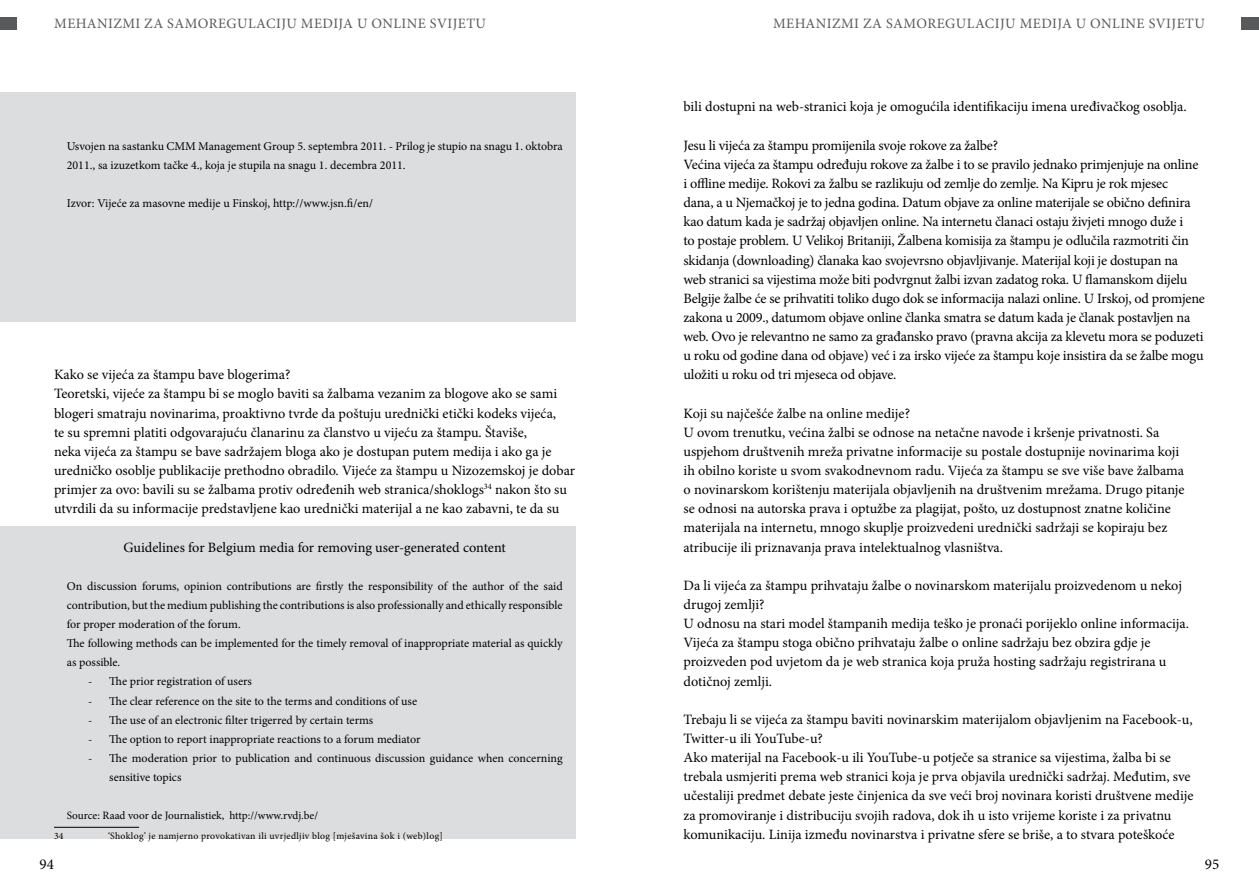
<style>
.page{position:relative;width:1259px;height:893px;background:#fff}
.page>*{position:absolute;margin:0;border:0;box-sizing:border-box;transform-origin:0 0}
.t1{font:15px "Minion Pro";color:#000}
.t2{font:14.25px/19.2px "Minion Pro";letter-spacing:-.005em;color:#000}
.t3{font:14.25px "Minion Pro";letter-spacing:.03em;color:#58595b}
.t4{font:12px/19.2px "Minion Pro";letter-spacing:-.005em;color:#000}
.t5{font:11.25px "Minion Pro";color:#000}
.t6{font:9.75px "Minion Pro";letter-spacing:.03em;color:#000}
</style>
<div class="page">
<div style="left:0;top:17px;width:17px;height:13px;background:#58595b"></div>
<div style="left:1242px;top:17px;width:17px;height:13px;background:#58595b"></div>
<div style="left:0;top:92px;width:575px;height:230px;background:#dcddde"></div>
<div style="left:0;top:526px;width:575px;height:312px;background:#dcddde"></div>
<hr style="left:54px;top:827px;width:85px;height:1px;background:#000">
<p class="t3" style="left:54px;top:14px;width:433px">MEHANIZMI ZA SAMOREGULACIJU MEDIJA U ONLINE SVIJETU</p>
<p class="t3" style="left:773px;top:14px;width:433px">MEHANIZMI ZA SAMOREGULACIJU MEDIJA U ONLINE SVIJETU</p>
<p class="t4" style="left:67px;top:136px;width:497px">Usvojen na sastanku CMM Management Group 5. septembra 2011. - Prilog je stupio na snagu 1. oktobra<br>2011., sa izuzetkom tačke 4., koja je stupila na snagu 1. decembra 2011.</p>
<p class="t4" style="left:67px;top:194px;width:308px">Izvor: Vijeće za masovne medije u Finskoj, http://www.jsn.fi/en/</p>
<p class="t2" style="left:54px;top:365px;width:523px">Kako se vijeća za štampu bave blogerima?<br>Teoretski, vijeće za štampu bi se moglo baviti sa žalbama vezanim za blogove ako se sami blogeri smatraju novinarima, proaktivno tvrde da poštuju urednički etički kodeks vijeća,<br>te su spremni platiti odgovarajuću članarinu za članstvo u vijeću za štampu. Štaviše,<br>neka vijeća za štampu se bave sadržajem bloga ako je dostupan putem medija i ako ga je uredničko osoblje publikacije prethodno obradilo. Vijeće za štampu u Nizozemskoj je dobar primjer za ovo: bavili su se žalbama protiv određenih web stranica/shoklogs<sup>34</sup> nakon što su utvrdili da su informacije predstavljene kao urednički materijal a ne kao zabavni, te da su</p>
<p class="t2" style="left:124px;top:537px;width:384px">Guidelines for Belgium media for removing user-generated content</p>
<p class="t4" style="left:67px;top:576px;width:497px">On discussion forums, opinion contributions are firstly the responsibility of the author of the said contribution, but the medium publishing the contributions is also professionally and ethically responsible for proper moderation of the forum.<br>The following methods can be implemented for the timely removal of inappropriate material as quickly as possible.</p>
<p class="t4" style="left:88px;top:672px;width:165px">- The prior registration of users</p>
<p class="t4" style="left:88px;top:691px;width:331px">- The clear reference on the site to the terms and conditions of use</p>
<p class="t4" style="left:88px;top:710px;width:287px">- The use of an electronic filter trigerred by certain terms</p>
<p class="t4" style="left:88px;top:729px;width:334px">- The option to report inappropriate reactions to a forum mediator</p>
<p class="t4" style="left:109px;top:749px;width:455px;text-indent:-21px">- The moderation prior to publication and continuous discussion guidance when concerning sensitive topics</p>
<p class="t5" style="left:67px;top:808px;width:253px">Source: Raad voor de Journalistiek, http://www.rvdj.be/</p>
<p class="t6" style="left:54px;top:829px;width:11px">34</p>
<p class="t6" style="left:108px;top:829px;width:336px">‘Shoklog’ je namjerno provokativan ili uvrjedljiv blog [mješavina šok i (web)log]</p>
<p class="t2" style="left:683px;top:97px;width:505px">bili dostupni na web-stranici koja je omogućila identifikaciju imena uređivačkog osoblja.</p>
<p class="t2" style="left:683px;top:136px;width:523px">Jesu li vijeća za štampu promijenila svoje rokove za žalbe?<br>Većina vijeća za štampu određuju rokove za žalbe i to se pravilo jednako primjenjuje na online i offline medije. Rokovi za žalbu se razlikuju od zemlje do zemlje. Na Kipru je rok mjesec<br>dana, a u Njemačkoj je to jedna godina. Datum objave za online materijale se obično definira kao datum kada je sadržaj objavljen online. Na internetu članaci ostaju živjeti mnogo duže i<br>to postaje problem. U Velikoj Britaniji, Žalbena komisija za štampu je odlučila razmotriti čin skidanja (downloading) članaka kao svojevrsno objavljivanje. Materijal koji je dostupan na<br>web stranici sa vijestima može biti podvrgnut žalbi izvan zadatog roka. U flamanskom dijelu Belgije žalbe će se prihvatiti toliko dugo dok se informacija nalazi online. U Irskoj, od promjene zakona u 2009., datumom objave online članka smatra se datum kada je članak postavljen na web. Ovo je relevantno ne samo za građansko pravo (pravna akcija za klevetu mora se poduzeti u roku od godine dana od objave) već i za irsko vijeće za štampu koje insistira da se žalbe mogu uložiti u roku od tri mjeseca od objave.</p>
<p class="t2" style="left:683px;top:403px;width:502px">Koji su najčešće žalbe na online medije?<br>U ovom trenutku, većina žalbi se odnose na netačne navode i kršenje privatnosti. Sa uspjehom društvenih mreža privatne informacije su postale dostupnije novinarima koji ih obilno koriste u svom svakodnevnom radu. Vijeća za štampu se sve više bave žalbama o novinarskom korištenju materijala objavljenih na društvenim mrežama. Drugo pitanje se odnosi na autorska prava i optužbe za plagijat, pošto, uz dostupnost znatne količine materijala na internetu, mnogo skuplje proizvedeni urednički sadržaji se kopiraju bez atribucije ili priznavanja prava intelektualnog vlasništva.</p>
<p class="t2" style="left:683px;top:576px;width:507px">Da li vijeća za štampu prihvataju žalbe o novinarskom materijalu proizvedenom u nekoj drugoj zemlji?<br>U odnosu na stari model štampanih medija teško je pronaći porijeklo online informacija.<br>Vijeća za štampu stoga obično prihvataju žalbe o online sadržaju bez obzira gdje je proizveden pod uvjetom da je web stranica koja pruža hosting sadržaju registrirana u dotičnoj zemlji.</p>
<p class="t2" style="left:683px;top:710px;width:511px">Trebaju li se vijeća za štampu baviti novinarskim materijalom objavljenim na Facebook-u, Twitter-u ili YouTube-u?<br>Ako materijal na Facebook-u ili YouTube-u potječe sa stranice sa vijestima, žalba bi se trebala usmjeriti prema web stranici koja je prva objavila urednički sadržaj. Međutim, sve učestaliji predmet debate jeste činjenica da sve veći broj novinara koristi društvene medije za promoviranje i distribuciju svojih radova, dok ih u isto vrijeme koriste i za privatnu komunikaciju. Linija između novinarstva i privatne sfere se briše, a to stvara poteškoće</p>
<p class="t1" style="left:40px;top:855px;width:16px">94</p>
<p class="t1" style="left:1205px;top:855px;width:16px">95</p>
</div>
